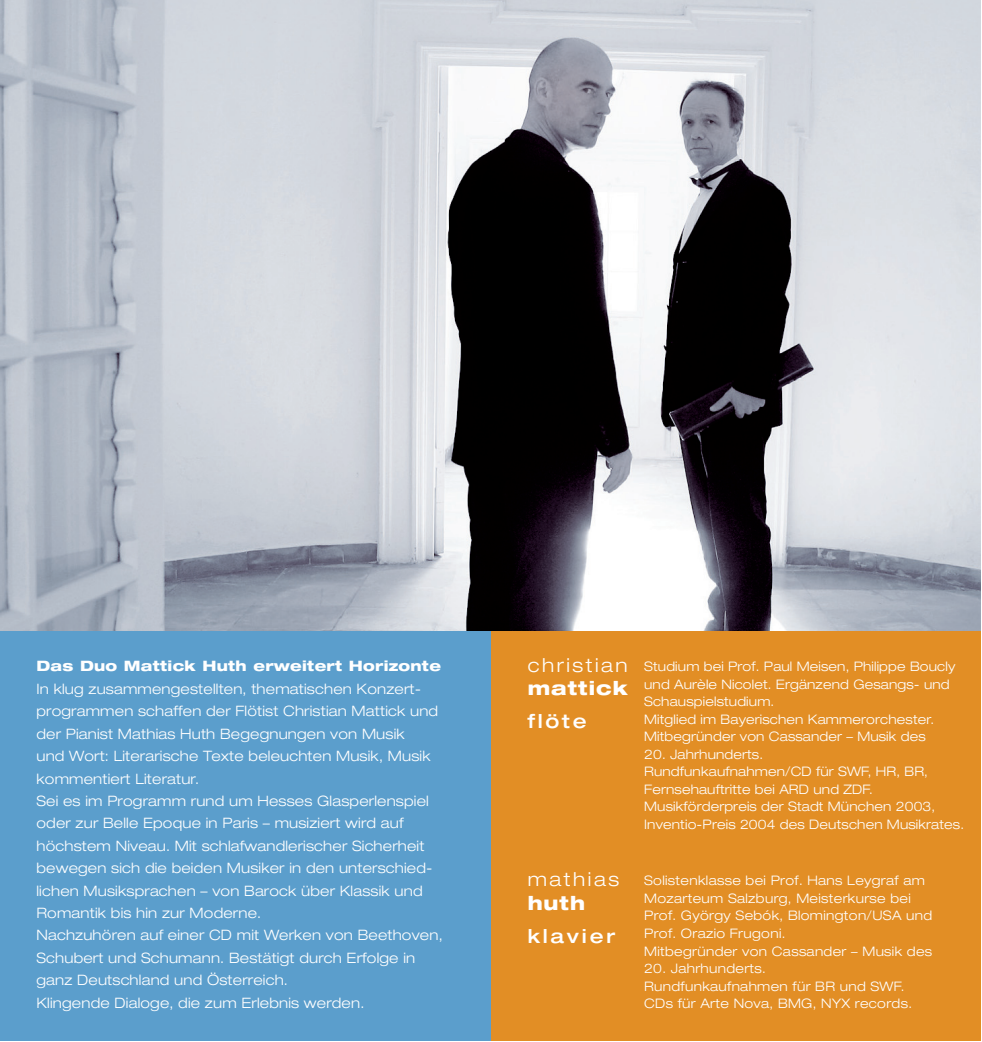
<style>
.page{position:relative;width:982px;height:1042px;background:#fff}
.page>*{position:absolute;margin:0;border:0;box-sizing:border-box;transform-origin:0 0}
.t1{font:300 expanded 19.25px "Helvetica Neue";letter-spacing:.135em;color:#fff}
.t2{font:500 expanded 19.25px "Helvetica Neue";letter-spacing:.15em;color:#fff}
.t3{font:800 expanded 19.25px "Helvetica Neue";letter-spacing:.05em;color:#fff}
.t4{font:300 expanded 14.35px/22.4px "Helvetica Neue";letter-spacing:.015em;color:#fff}
.t5{font:800 expanded 14.35px "Helvetica Neue";letter-spacing:.02em;color:#fff}
.t6{font:300 expanded 13.12px/17.5px "Helvetica Neue";letter-spacing:.015em;color:#fff}
</style>
<div class="page">
<div style="left:0;top:0;width:491px;height:1040px;background:#5b9ecc"></div>
<div style="left:491px;top:0;width:489px;height:1040px;background:#e28e25"></div>
<img style="left:0;top:0;width:980px;height:630px">
<p class="t5" style="left:36px;top:660px;width:406px">Das Duo Mattick Huth erweitert Horizonte</p>
<p class="t4" style="left:36px;top:678px;width:408px">In klug zusammengestellten, thematischen Konzert&shy;programmen schaffen der Flötist Christian Mattick und der Pianist Mathias Huth Begegnungen von Musik<br>und Wort: Literarische Texte beleuchten Musik, Musik kommentiert Literatur.<br>Sei es im Programm rund um Hesses Glasperlenspiel oder zur Belle Epoque in Paris – musiziert wird auf höchstem Niveau. Mit schlafwandlerischer Sicherheit bewegen sich die beiden Musiker in den unterschied&shy;lichen Musiksprachen – von Barock über Klassik und Romantik bis hin zur Moderne.<br>Nachzuhören auf einer CD mit Werken von Beethoven, Schubert und Schumann. Bestätigt durch Erfolge in ganz Deutschland und Österreich.<br>Klingende Dialoge, die zum Erlebnis werden.</p>
<h1 class="t1" style="left:528px;top:657px;width:102px">christian</h1>
<h1 class="t3" style="left:528px;top:680px;width:102px">mattick</h1>
<h1 class="t2" style="left:528px;top:713px;width:61px">flöte</h1>
<p class="t6" style="left:644px;top:659px;width:313px">Studium bei Prof. Paul Meisen, Philippe Boucly und Aurèle Nicolet. Ergänzend Gesangs- und Schauspielstudium.<br>Mitglied im Bayerischen Kammerorchester.<br>Mitbegründer von Cassander – Musik des</p>
<p class="t6" style="left:644px;top:746px;width:321px">20. Jahrhunderts.<br>Rundfunkaufnahmen/CD für SWF, HR, BR, Fernsehauftritte bei ARD und ZDF.<br>Musikförderpreis der Stadt München 2003, Inventio-Preis 2004 des Deutschen Musikrates.</p>
<h1 class="t1" style="left:528px;top:872px;width:93px">mathias</h1>
<h1 class="t3" style="left:528px;top:895px;width:59px">huth</h1>
<h1 class="t2" style="left:528px;top:928px;width:89px">klavier</h1>
<p class="t6" style="left:644px;top:873px;width:289px">Solistenklasse bei Prof. Hans Leygraf am Mozarteum Salzburg, Meisterkurse bei Prof. György Sebók, Blomington/USA und Prof. Orazio Frugoni.<br>Mitbegründer von Cassander – Musik des</p>
<p class="t6" style="left:644px;top:960px;width:269px">20. Jahrhunderts.<br>Rundfunkaufnahmen für BR und SWF.<br>CDs für Arte Nova, BMG, NYX records.</p>
</div>
